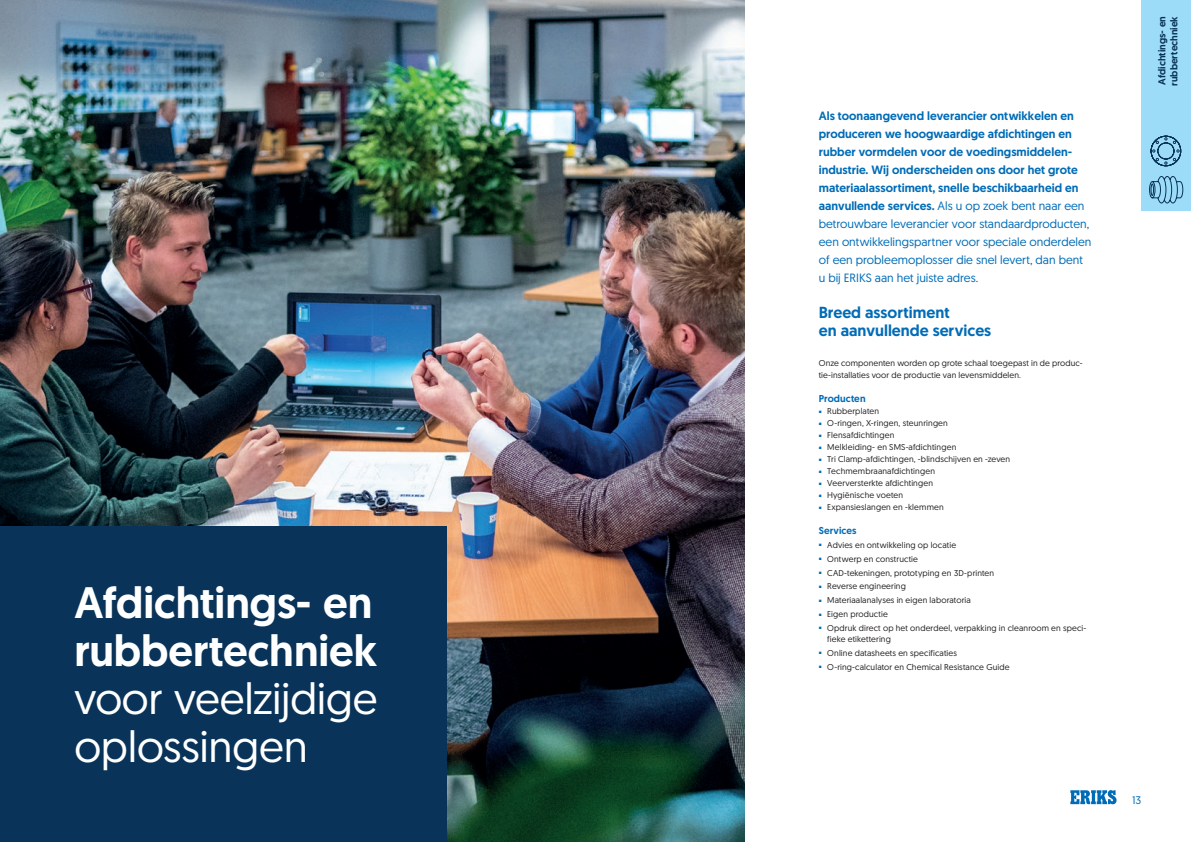
<style>
.page{position:relative;width:1191px;height:842px;background:#fff}
.page>*{position:absolute;margin:0;border:0;box-sizing:border-box;transform-origin:0 0}
.H2_Header_Regular{font:44px/48px "Geomanist";letter-spacing:-.005em;color:#fff;text-align:justify}
.H2_Header_Regular-2{font:500 44px "Geomanist";color:#fff}
.H2_Subheader{font:500 16px/18px "Geomanist";color:#006cb7}
.Intro_Blue{font:500 12px/18px "Geomanist";color:#006cb7}
.t1{font:11px "Geomanist";color:#006cb7}
.t2{font:500 10px/12px "Geomanist";color:#093358}
.H1_Subheader_small{font:500 10px "Geomanist";letter-spacing:.01em;color:#006cb7}
.B2_Body_Black{font:8.5px/12px "Geomanist";letter-spacing:.015em;color:#231f20}
.s1{font-weight:500}
.s2{font-weight:400}
</style>
<div class="page">
<img style="left:0;top:0;width:744px;height:842px">
<div style="left:0;top:526px;width:446px;height:316px;background:#093358"></div>
<div style="left:1141px;top:0;width:50px;height:210px;background:#9cdcf8"></div>
<svg style="left:1149px;top:176px;width:34px;height:27px"></svg>
<svg style="left:1150px;top:136px;width:31px;height:30px"></svg>
<svg style="left:1070px;top:790px;width:46px;height:14px"></svg>
<p class="H2_Header_Regular-2" style="left:74px;top:573px;width:299px">Afdichtings- en</p>
<p class="H2_Header_Regular" style="left:74px;top:625px;width:305px"><span class="s1">rubbertechniek </span>voor veelzijdige oplossingen</p>
<p class="Intro_Blue" style="left:819px;top:107px;width:274px">Als toonaangevend leverancier ontwikkelen en produceren we hoogwaardige afdichtingen en rubber vormdelen voor de voedingsmiddelen&shy;industrie. Wij onderscheiden ons door het grote materiaalassortiment, snelle beschikbaarheid en aanvullende services. <span class="s2">Als u op zoek bent naar een betrouwbare leverancier voor standaardproducten, een ontwikkelingspartner voor speciale onderdelen of een probleemoplosser die snel levert, dan bent u bij ERIKS aan het juiste adres.</span></p>
<p class="H2_Subheader" style="left:819px;top:303px;width:174px">Breed assortiment<br>en aanvullende services</p>
<p class="B2_Body_Black" style="left:819px;top:357px;width:265px">Onze componenten worden op grote schaal toegepast in de produc&shy;tie-installaties voor de productie van levensmiddelen.</p>
<p class="H1_Subheader_small" style="left:819px;top:392px;width:48px">Producten</p>
<p class="B2_Body_Black" style="left:819px;top:405px;width:62px"><sup>■</sup> Rubberplaten</p>
<p class="B2_Body_Black" style="left:819px;top:417px;width:131px"><sup>■</sup> O-ringen, X-ringen, steunringen</p>
<p class="B2_Body_Black" style="left:819px;top:429px;width:77px"><sup>■</sup> Flensafdichtingen</p>
<p class="B2_Body_Black" style="left:819px;top:441px;width:139px"><sup>■</sup> Melkleiding- en SMS-afdichtingen</p>
<p class="B2_Body_Black" style="left:819px;top:453px;width:193px"><sup>■</sup> Tri Clamp-afdichtingen, -blindschijven en -zeven</p>
<p class="B2_Body_Black" style="left:819px;top:465px;width:118px"><sup>■</sup> Techmembraanafdichtingen</p>
<p class="B2_Body_Black" style="left:819px;top:477px;width:116px"><sup>■</sup> Veerversterkte afdichtingen</p>
<p class="B2_Body_Black" style="left:819px;top:489px;width:86px"><sup>■</sup> Hygiënische voeten</p>
<p class="B2_Body_Black" style="left:819px;top:501px;width:126px"><sup>■</sup> Expansieslangen en -klemmen</p>
<p class="H1_Subheader_small" style="left:819px;top:524px;width:39px">Services</p>
<p class="B2_Body_Black" style="left:819px;top:539px;width:139px"><sup>■</sup> Advies en ontwikkeling op locatie</p>
<p class="B2_Body_Black" style="left:819px;top:552px;width:101px"><sup>■</sup> Ontwerp en constructie</p>
<p class="B2_Body_Black" style="left:819px;top:566px;width:177px"><sup>■</sup> CAD-tekeningen, prototyping en 3D-printen</p>
<p class="B2_Body_Black" style="left:819px;top:580px;width:89px"><sup>■</sup> Reverse engineering</p>
<p class="B2_Body_Black" style="left:819px;top:594px;width:153px"><sup>■</sup> Materiaalanalyses in eigen laboratoria</p>
<p class="B2_Body_Black" style="left:819px;top:608px;width:70px"><sup>■</sup> Eigen productie</p>
<p class="B2_Body_Black" style="left:827px;top:622px;width:260px;line-height:11px;text-indent:-9px"><sup>■</sup> Opdruk direct op het onderdeel, verpakking in cleanroom en speci&shy;fieke etikettering</p>
<p class="B2_Body_Black" style="left:819px;top:646px;width:140px"><sup>■</sup> Online datasheets en specificaties</p>
<p class="B2_Body_Black" style="left:819px;top:660px;width:192px"><sup>■</sup> O-ring-calculator en Chemical Resistance Guide</p>
<p class="t2" style="left:1155px;top:86px;width:71px;rotate:-90deg">Afdichtings- en rubbertechniek</p>
<p class="t1" style="left:1132px;top:793px;width:11px">13</p>
</div>
